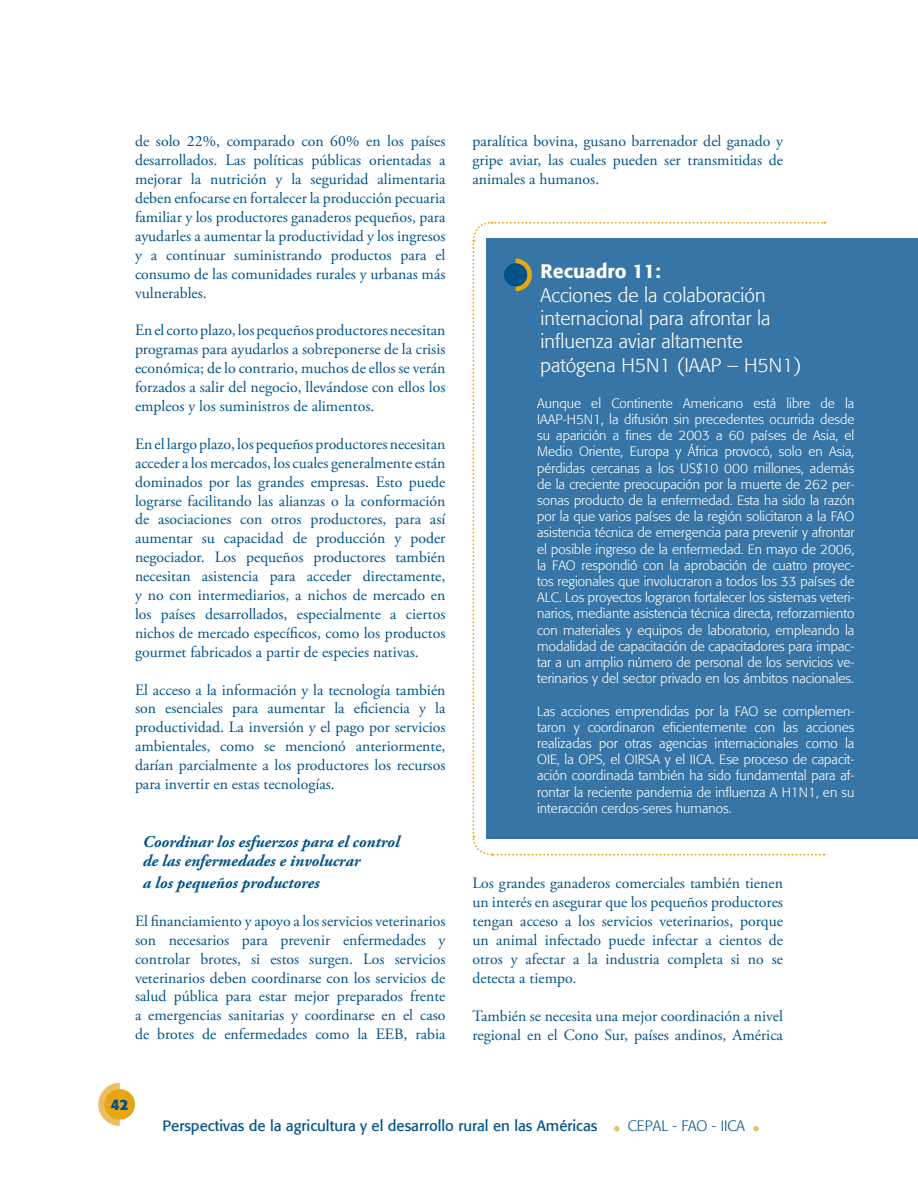
<style>
.page{position:relative;width:918px;height:1188px;background:#fff}
.page>*{position:absolute;margin:0;border:0;box-sizing:border-box;transform-origin:0 0}
.t1{font:300 19.5px/23.4px "Formata";color:#fff}
.t2{font:500 19.5px "Formata";color:#fff}
.t3{font:italic 700 16.5px/19.8px "Adobe Garamond Pro";color:#005288}
.t4{font:15.75px/18.9px "Adobe Garamond Pro";color:#005288;text-align:justify}
.t5{font:15px "Formata";color:#005288}
.t6{font:300 15px "Formata";color:#005288}
.t7{font:700 15px "Formata";color:#005288}
.t8{font:300 13.5px/16.2px "Formata";color:#fff;text-align:justify}
</style>
<div class="page">
<svg style="left:614px;top:1126px;width:6px;height:5px"></svg>
<svg style="left:753px;top:1126px;width:6px;height:5px"></svg>
<svg style="left:98px;top:1083px;width:22px;height:43px"></svg>
<div style="left:104px;top:1089px;width:31px;height:31px;background:#e7a614;border-radius:50%"></div>
<div style="left:486px;top:239px;width:432px;height:600px;background:#3675a5"></div>
<svg style="left:472px;top:221px;width:353px;height:635px"></svg>
<div style="left:504px;top:263px;width:23px;height:24px;background:#005288;border-radius:50%"></div>
<p class="t4" style="left:135px;top:133px;width:312px">de solo 22%, comparado con 60% en los países desarrollados. Las políticas públicas orientadas a mejorar la nutrición y la seguridad alimentaria deben enfocarse en fortalecer la producción pecuaria familiar y los productores ganaderos pequeños, para ayudarles a aumentar la productividad y los ingresos y a continuar suministrando productos para el consumo de las comunidades rurales y urbanas más vulnerables.</p>
<p class="t4" style="left:135px;top:322px;width:312px">En el corto plazo, los pequeños productores necesitan programas para ayudarlos a sobreponerse de la crisis económica; de lo contrario, muchos de ellos se verán forzados a salir del negocio, llevándose con ellos los empleos y los suministros de alimentos.</p>
<p class="t4" style="left:135px;top:436px;width:312px">En el largo plazo, los pequeños productores necesitan acceder a los mercados, los cuales generalmente están dominados por las grandes empresas. Esto puede lograrse facilitando las alianzas o la conformación de asociaciones con otros productores, para así aumentar su capacidad de producción y poder negociador. Los pequeños productores también necesitan asistencia para acceder directamente, y no con intermediarios, a nichos de mercado en los países desarrollados, especialmente a ciertos nichos de mercado específicos, como los productos gourmet fabricados a partir de especies nativas.</p>
<p class="t4" style="left:135px;top:681px;width:312px">El acceso a la información y la tecnología también son esenciales para aumentar la eficiencia y la productividad. La inversión y el pago por servicios ambientales, como se mencionó anteriormente, darían parcialmente a los productores los recursos para invertir en estas tecnologías.</p>
<p class="t3" style="left:143px;top:833px;width:258px">Coordinar los esfuerzos para el control de las enfermedades e involucrar</p>
<p class="t3" style="left:143px;top:874px;width:178px">a los pequeños productores</p>
<p class="t4" style="left:135px;top:913px;width:312px">El financiamiento y apoyo a los servicios veterinarios son necesarios para prevenir enfermedades y controlar brotes, si estos surgen. Los servicios veterinarios deben coordinarse con los servicios de salud pública para estar mejor preparados frente a emergencias sanitarias y coordinarse en el caso de brotes de enfermedades como la EEB, rabia</p>
<p class="t7" style="left:111px;top:1098px;width:19px">42</p>
<p class="t4" style="left:473px;top:133px;width:312px">paralítica bovina, gusano barrenador del ganado y gripe aviar, las cuales pueden ser transmitidas de animales a humanos.</p>
<p class="t2" style="left:541px;top:263px;width:122px">Recuadro 11:</p>
<p class="t1" style="left:541px;top:285px;width:262px">Acciones de la colaboración internacional para afrontar la influenza aviar altamente patógena H5N1 (IAAP – H5N1)</p>
<p class="t8" style="left:537px;top:396px;width:319px">Aunque el Continente Americano está libre de la IAAP-H5N1, la difusión sin precedentes ocurrida desde su aparición a fines de 2003 a 60 países de Asia, el Medio Oriente, Europa y África provocó, solo en Asia, pérdidas cercanas a los US$10 000 millones, además de la creciente preocupación por la muerte de 262 per&shy;sonas producto de la enfermedad. Esta ha sido la razón por la que varios países de la región solicitaron a la FAO asistencia técnica de emergencia para prevenir y afrontar el posible ingreso de la enfermedad. En mayo de 2006, la FAO respondió con la aprobación de cuatro proyec&shy;tos regionales que involucraron a todos los 33 países de ALC. Los proyectos lograron fortalecer los sistemas veteri&shy;narios, mediante asistencia técnica directa, reforzamiento con materiales y equipos de laboratorio, empleando la modalidad de capacitación de capacitadores para impac&shy;tar a un amplio número de personal de los servicios ve&shy;terinarios y del sector privado en los ámbitos nacionales.</p>
<p class="t8" style="left:537px;top:704px;width:319px">Las acciones emprendidas por la FAO se complemen&shy;taron y coordinaron eficientemente con las acciones realizadas por otras agencias internacionales como la OIE, la OPS, el OIRSA y el IICA. Ese proceso de capacit&shy;ación coordinada también ha sido fundamental para af&shy;rontar la reciente pandemia de influenza A H1N1, en su interacción cerdos-seres humanos.</p>
<p class="t4" style="left:472px;top:875px;width:312px">Los grandes ganaderos comerciales también tienen un interés en asegurar que los pequeños productores tengan acceso a los servicios veterinarios, porque un animal infectado puede infectar a cientos de otros y afectar a la industria completa si no se detecta a tiempo.</p>
<p class="t4" style="left:472px;top:1008px;width:312px">También se necesita una mejor coordinación a nivel regional en el Cono Sur, países andinos, América</p>
<p class="t5" style="left:163px;top:1119px;width:436px">Perspectivas de la agricultura y el desarrollo rural en las Américas</p>
<p class="t6" style="left:628px;top:1119px;width:119px">CEPAL - FAO - IICA</p>
</div>
